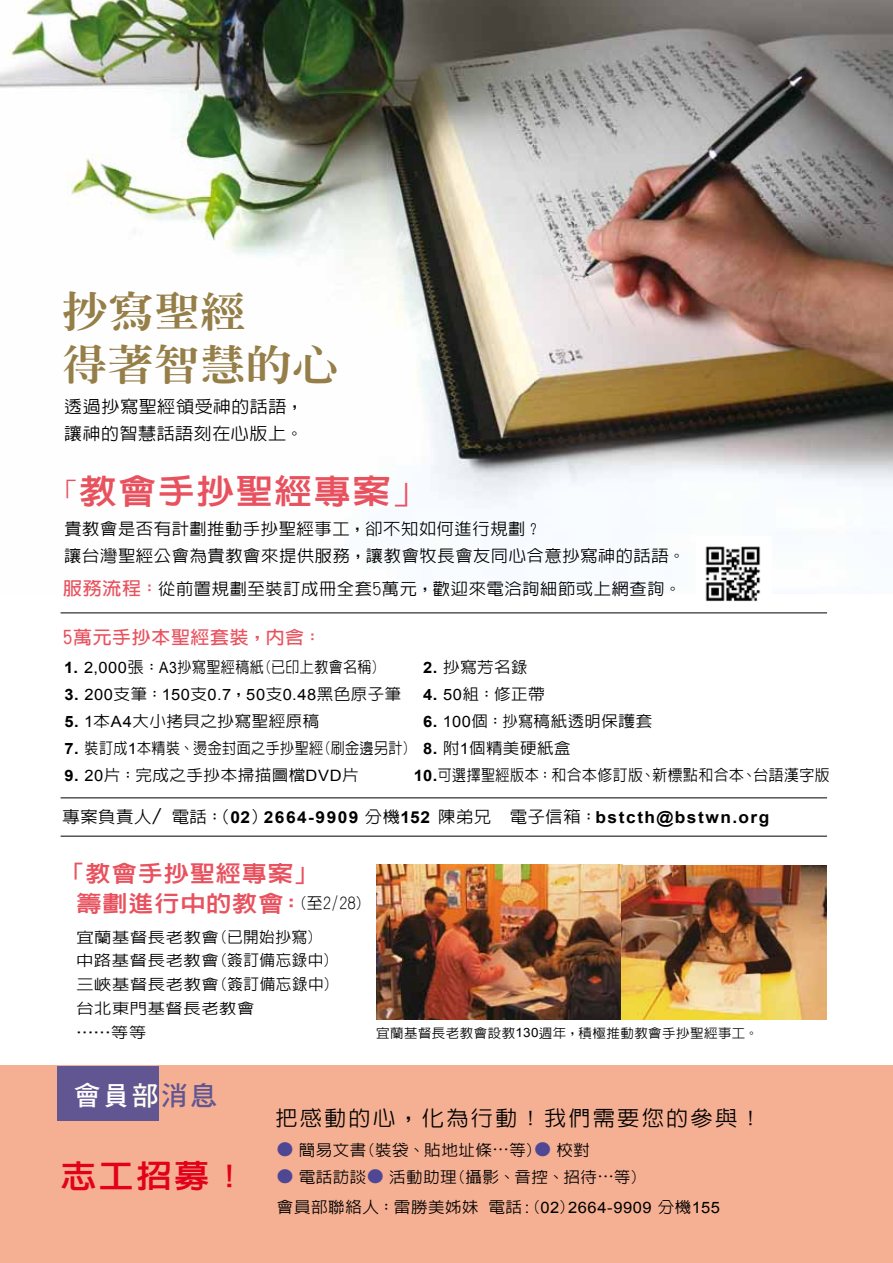
<style>
.page{position:relative;width:893px;height:1263px;background:#fff}
.page>*{position:absolute;margin:0;border:0;box-sizing:border-box;transform-origin:0 0}
.t1{font:800 41.25px/53.2px "AR Ming B5";letter-spacing:.01em;color:#957e47;scale:1.11 1}
.t2{font:800 34.2px "AR Hei B5";letter-spacing:.03em;color:#e8525f;scale:1.11 1}
.t3{font:800 32.4px "AR Hei B5";color:#e2001a;scale:1.11 1}
.t4{font:27px "DF Hei Std W7";letter-spacing:.075em;color:#fff}
.t5{font:800 22.8px/30px "AR Hei B5";letter-spacing:.03em;color:#e8525f;scale:1.11 1}
.t6{font:500 21.15px "AR Hei B5";letter-spacing:.1em;color:#000;scale:1.05 1}
.t7{font:700 18px "AR Hei B5";letter-spacing:.035em;color:#e8525f;scale:1.05 1}
.t8{font:500 17.1px/27px "AR Hei B5";letter-spacing:.03em;color:#000;scale:1.05 1}
.t9{font:500 16.5px/27px "AR Hei B5";letter-spacing:.03em;color:#000;scale:1.05 1}
.t10{font:700 16.5px "Arial";letter-spacing:.085em;color:#000;scale:1.05 1}
.t11{font:500 15.75px "AR Hei B5";letter-spacing:.035em;color:#000;scale:1.05 1}
.t12{font:500 15.6px "AR Hei B5";letter-spacing:.035em;color:#000;scale:1.05 1}
.t13{font:500 15.6px "AR Hei B5";letter-spacing:.035em;color:#000;scale:.89 1}
.t14{font:15.6px "Arial";letter-spacing:.03em;color:#000;scale:1.05 1}
.t15{font:500 14.85px/23.9px "AR Hei B5";letter-spacing:.035em;color:#000;scale:1.17 1}
.t16{font:500 12.9px "AR Hei B5";letter-spacing:.03em;color:#000;scale:1.05 1}
.s1{font-weight:500;font-size:25.65px}
.s2{font-weight:500}
.s3{font-weight:700;font-size:18px;color:#e8525f}
.s4{font-family:"Arial";font-weight:700}
.s5{font-family:"Arial";font-weight:400}
.s6{font-weight:700}
.s7{font-family:"AR Hei B5";font-weight:500}
.s8{font-family:"AR Kai B5";font-weight:500;font-size:18px}
.s9{font-weight:500;font-size:15.6px;color:#000}
.s10{font-size:15.6px}
.s11{color:#fffdee}
.s12{color:#615592}
.s13{font-family:"DF Ming Std W3";font-weight:400;color:#4f4794}
.s14{font-family:"DF Ming Std W3";font-weight:400}
</style>
<div class="page">
<div style="left:0;top:1066px;width:893px;height:197px;background:#f5b093"></div>
<img style="left:0;top:0;width:893px;height:534px">
<hr style="left:61px;top:798px;width:766px;height:1px;background:#000">
<hr style="left:61px;top:613px;width:766px;height:1px;background:#000">
<hr style="left:61px;top:836px;width:766px;height:1px;background:#000">
<img style="left:705px;top:546px;width:56px;height:56px">
<div style="left:57px;top:1065px;width:102px;height:55px;background:#615592"></div>
<img style="left:376px;top:864px;width:450px;height:156px">
<h1 class="t1" style="left:62px;top:284px;width:250px">抄寫聖經<br>得著智慧的心</h1>
<p class="t8" style="left:64px;top:393px;width:230px">透過抄寫聖經領受神的話語，讓神的智慧話語刻在心版上。</p>
<h2 class="t2" style="left:50px;top:474px;width:343px"><span class="s1">「</span>教會手抄聖經專案<span class="s2">」</span></h2>
<p class="t9" style="left:64px;top:516px;width:593px">貴教會是否有計劃推動手抄聖經事工，卻不知如何進行規劃？<br>讓台灣聖經公會為貴教會來提供服務，讓教會牧長會友同心合意抄寫神的話語。</p>
<p class="t9" style="left:63px;top:575px;width:590px"><span class="s3">服務流程：</span>從前置規劃至裝訂成冊全套5萬元，歡迎來電洽詢細節或上網查詢。</p>
<p class="t7" style="left:63px;top:628px;width:248px">5萬元手抄本聖經套裝，內含：</p>
<p class="t12" style="left:64px;top:660px;width:301px"><span class="s4">1.</span> <span class="s5">2,000</span>張：<span class="s5">A3</span>抄寫聖經稿紙(已印上教會名稱)</p>
<p class="t12" style="left:423px;top:660px;width:101px"><span class="s4">2.</span> 抄寫芳名錄</p>
<p class="t14" style="left:64px;top:684px;width:322px"><span class="s6">3.</span> 200<span class="s7">支筆：</span>150<span class="s7">支</span>0.7<span class="s7">，</span>50<span class="s7">支</span>0.48<span class="s7">黑色原子筆</span></p>
<p class="t12" style="left:423px;top:687px;width:117px"><span class="s4">4.</span> <span class="s5">50</span>組：修正帶</p>
<p class="t12" style="left:64px;top:714px;width:244px"><span class="s4">5.</span> <span class="s5">1</span>本<span class="s5">A4</span>大小拷貝之抄寫聖經原稿</p>
<p class="t12" style="left:423px;top:714px;width:220px"><span class="s4">6.</span> <span class="s5">100</span>個：抄寫稿紙透明保護套</p>
<p class="t13" style="left:64px;top:741px;width:570px"><span class="s4">7.</span> 裝訂成<span class="s5">1</span>本精裝、燙金封面之手抄聖經(刷金邊另計) <span class="s4">8.</span> 附<span class="s5">1</span>個精美硬紙盒</p>
<p class="t12" style="left:64px;top:768px;width:282px"><span class="s4">9.</span> <span class="s5">20</span>片：完成之手抄本掃描圖檔<span class="s5">DVD</span>片</p>
<p class="t13" style="left:414px;top:768px;width:469px"><span class="s4">10.</span>可選擇聖經版本：和合本修訂版、新標點和合本、台語漢字版</p>
<p class="t10" style="left:63px;top:806px;width:675px"><span class="s7">專案負責人</span><span class="s8">/</span> <span class="s7">電話：（</span>02<span class="s7">）</span>2664-9909 <span class="s7">分機</span>152 <span class="s7">陳弟兄　電子信箱：</span>bstcth@bstwn.org</p>
<h3 class="t5" style="left:76px;top:858px;width:261px;text-indent:-17px">「教會手抄聖經專案」<br>籌劃進行中的教會：<span class="s9">(至2/28)</span></h3>
<p class="t15" style="left:76px;top:925px;width:220px">宜蘭基督長老教會<span class="s10">(已開始抄寫)</span>中路基督長老教會<span class="s10">(簽訂備忘錄中)</span>三峽基督長老教會<span class="s10">(簽訂備忘錄中)</span>台北東門基督長老教會<br>……等等</p>
<p class="t16" style="left:376px;top:1026px;width:365px">宜蘭基督長老教會設教<span class="s5">130</span>週年，積極推動教會手抄聖經事工。</p>
<h3 class="t4" style="left:74px;top:1080px;width:145px">會員<span class="s11">部</span><span class="s12">消息</span></h3>
<h3 class="t3" style="left:60px;top:1159px;width:170px">志工招募！</h3>
<p class="t6" style="left:275px;top:1107px;width:465px">把感動的心，化為行動！我們需要您的參與！</p>
<p class="t11" style="left:277px;top:1142px;width:300px"><span class="s13">●</span> 簡易文書(裝袋、貼地址條<span class="s14">⋯</span>等)<span class="s13">●</span> 校對</p>
<p class="t11" style="left:277px;top:1169px;width:347px"><span class="s13">●</span> 電話訪談<span class="s13">●</span> 活動助理(攝影、音控、招待<span class="s14">⋯</span>等)</p>
<p class="t11" style="left:277px;top:1199px;width:423px">會員部聯絡人：雷勝美姊妹電話 <span class="s5">:</span>(<span class="s5">02</span>)<span class="s5">2664-9909</span> 分機<span class="s5">155</span></p>
</div>
